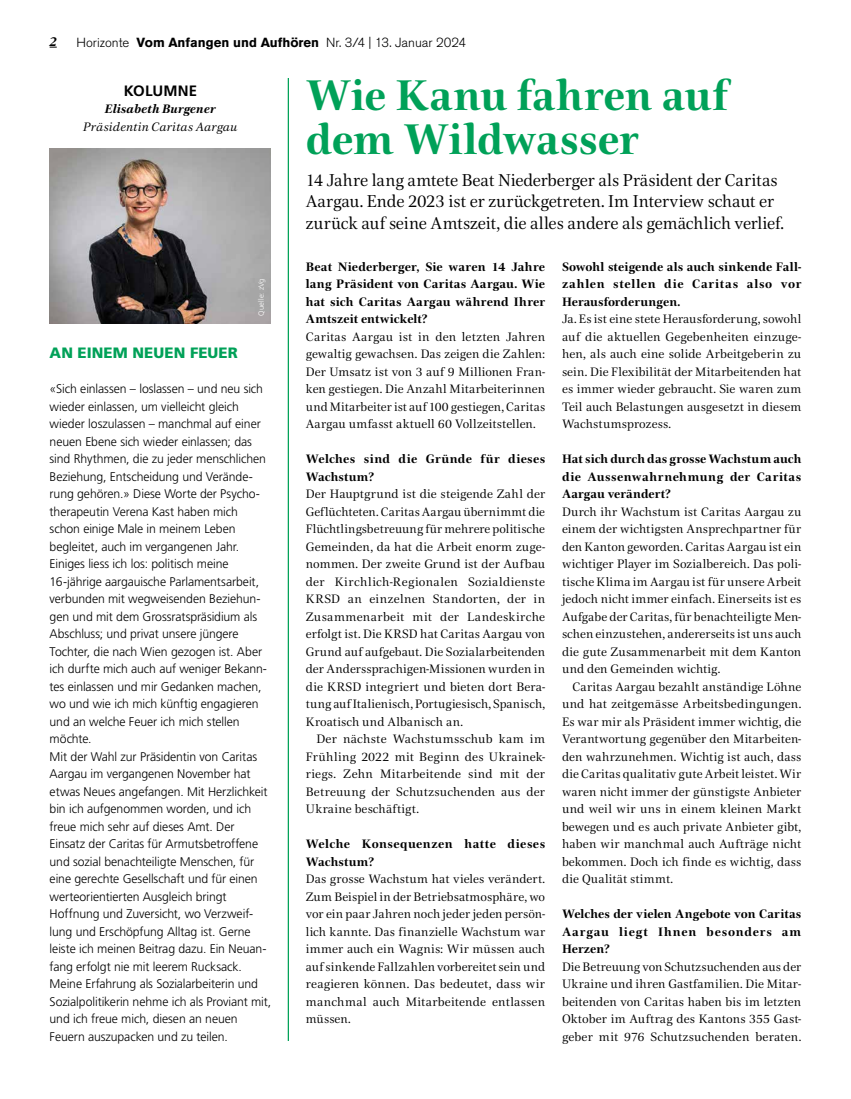
<style>
.page{position:relative;width:851px;height:1099px;background:#fff}
.page>*{position:absolute;margin:0;border:0;box-sizing:border-box;transform-origin:0 0}
.t1{font:700 43.75px/43.8px "Civita";letter-spacing:-.005em;color:#00a158}
.t2{font:17.5px/21.2px "Civita";letter-spacing:-.01em;color:#000}
.t3{font:900 15px "Frutiger LT Std";letter-spacing:.005em;color:#00a158}
.t4{font:700 15px "Frutiger LT Std";letter-spacing:.005em;color:#000}
.t5{font:300 13.12px "Akzidenz Grotesk Pro";color:#000}
.t6{font:italic 700 13.12px "Plantin MT Pro";color:#000}
.t7{font:12.5px/17.5px "Civita";letter-spacing:.01em;color:#000;text-align:justify}
.t8{font:300 12.5px/17.5px "Frutiger LT Std";letter-spacing:-.005em;color:#000}
.t9{font:700 12.5px/17.5px "Civita";letter-spacing:.03em;color:#000;text-align:justify}
.t10{font:italic 12.5px "Civita";letter-spacing:.005em;color:#000}
.t11{font:italic 700 12.5px "Civita";letter-spacing:.005em;color:#000}
.t12{font:300 7.5px "Frutiger LT Std";letter-spacing:.02em;color:#fff}
.s1{font-weight:700}
</style>
<div class="page">
<hr style="left:288px;top:78px;width:1px;height:962px;background:#00a158">
<img style="left:50px;top:148px;width:221px;height:175px">
<p class="t6" style="left:50px;top:33px;width:9px">2</p>
<p class="t5" style="left:76px;top:34px;width:391px">Horizonte <span class="s1">Vom Anfangen und Aufhören</span> Nr. 3/4 | 13. Januar 2024</p>
<p class="t4" style="left:124px;top:81px;width:75px">KOLUMNE</p>
<p class="t11" style="left:105px;top:101px;width:113px">Elisabeth Burgener</p>
<p class="t10" style="left:83px;top:118px;width:156px">Präsidentin Caritas Aargau</p>
<p class="t12" style="left:257px;top:316px;width:39px;rotate:-90deg">Quelle: zVg</p>
<p class="t3" style="left:50px;top:344px;width:190px">AN EINEM NEUEN FEUER</p>
<p class="t8" style="left:50px;top:380px;width:223px">«Sich einlassen – loslassen – und neu sich wieder einlassen, um vielleicht gleich wieder loszulassen – manchmal auf einer neuen Ebene sich wieder einlassen; das sind Rhythmen, die zu jeder menschlichen Beziehung, Entscheidung und Verände&shy;rung gehören.» Diese Worte der Psycho&shy;therapeutin Verena Kast haben mich schon einige Male in meinem Leben begleitet, auch im vergangenen Jahr.<br>Einiges liess ich los: politisch meine 16-jährige aargauische Parlamentsarbeit, verbunden mit wegweisenden Beziehun&shy;gen und mit dem Grossratspräsidium als Abschluss; und privat unsere jüngere Tochter, die nach Wien gezogen ist. Aber ich durfte mich auch auf weniger Bekann&shy;tes einlassen und mir Gedanken machen, wo und wie ich mich künftig engagieren und an welche Feuer ich mich stellen möchte.<br>Mit der Wahl zur Präsidentin von Caritas Aargau im vergangenen November hat etwas Neues angefangen. Mit Herzlichkeit bin ich aufgenommen worden, und ich freue mich sehr auf dieses Amt. Der Einsatz der Caritas für Armutsbetroffene und sozial benachteiligte Menschen, für eine gerechte Gesellschaft und für einen werteorientierten Ausgleich bringt Hoffnung und Zuversicht, wo Verzweif&shy;lung und Erschöpfung Alltag ist. Gerne leiste ich meinen Beitrag dazu. Ein Neuan&shy;fang erfolgt nie mit leerem Rucksack.<br>Meine Erfahrung als Sozialarbeiterin und Sozialpolitikerin nehme ich als Proviant mit, und ich freue mich, diesen an neuen Feuern auszupacken und zu teilen.</p>
<h1 class="t1" style="left:306px;top:73px;width:424px">Wie Kanu fahren auf dem Wildwasser</h1>
<h2 class="t2" style="left:306px;top:169px;width:480px">14 Jahre lang amtete Beat Niederberger als Präsident der Caritas<br>Aargau. Ende 2023 ist er zurückgetreten. Im Interview schaut er zurück auf seine Amtszeit, die alles andere als gemächlich verlief.</h2>
<p class="t9" style="left:306px;top:257px;width:241px">Beat Niederberger, Sie waren 14 Jahre lang Präsident von Caritas Aargau. Wie hat sich Caritas Aargau während Ihrer Amtszeit entwickelt?</p>
<p class="t7" style="left:306px;top:327px;width:241px">Caritas Aargau ist in den letzten Jahren gewaltig gewachsen. Das zeigen die Zahlen:<br>Der Umsatz ist von 3 auf 9 Millionen Fran&shy;ken gestiegen. Die Anzahl Mitarbeiterinnen und Mitarbeiter ist auf 100 gestiegen, Caritas Aargau umfasst aktuell 60 Vollzeitstellen.</p>
<p class="t9" style="left:306px;top:450px;width:241px">Welches sind die Gründe für dieses<br>Wachstum?</p>
<p class="t7" style="left:306px;top:485px;width:241px">Der Hauptgrund ist die steigende Zahl der Geflüchteten. Caritas Aargau übernimmt die Flüchtlingsbetreuung für mehrere politische Gemeinden, da hat die Arbeit enorm zuge&shy;nommen. Der zweite Grund ist der Aufbau der Kirchlich-Regionalen Sozialdienste KRSD an einzelnen Standorten, der in Zusammenarbeit mit der Landeskirche erfolgt ist. Die KRSD hat Caritas Aargau von Grund auf aufgebaut. Die Sozialarbeitenden der Anderssprachigen-Missionen wurden in die KRSD integriert und bieten dort Bera&shy;tung auf Italienisch, Portugiesisch, Spanisch, Kroatisch und Albanisch an.</p>
<p class="t7" style="left:306px;top:730px;width:241px;text-indent:11px">Der nächste Wachstumsschub kam im Frühling 2022 mit Beginn des Ukrainek&shy;riegs. Zehn Mitarbeitende sind mit der Betreuung der Schutzsuchenden aus der Ukraine beschäftigt.</p>
<p class="t9" style="left:306px;top:835px;width:241px">Welche Konsequenzen hatte dieses<br>Wachstum?</p>
<p class="t7" style="left:306px;top:870px;width:241px">Das grosse Wachstum hat vieles verändert.<br>Zum Beispiel in der Betriebsatmosphäre, wo vor ein paar Jahren noch jeder jeden persön&shy;lich kannte. Das finanzielle Wachstum war immer auch ein Wagnis: Wir müssen auch auf sinkende Fallzahlen vorbereitet sein und reagieren können. Das bedeutet, dass wir manchmal auch Mitarbeitende entlassen müssen.</p>
<p class="t9" style="left:562px;top:257px;width:241px">Sowohl steigende als auch sinkende Fall&shy;zahlen stellen die Caritas also vor Herausforderungen.</p>
<p class="t7" style="left:562px;top:310px;width:241px">Ja. Es ist eine stete Herausforderung, sowohl auf die aktuellen Gegebenheiten einzuge&shy;hen, als auch eine solide Arbeitgeberin zu sein. Die Flexibilität der Mitarbeitenden hat es immer wieder gebraucht. Sie waren zum Teil auch Belastungen ausgesetzt in diesem Wachstumsprozess.</p>
<p class="t9" style="left:562px;top:450px;width:241px">Hat sich durch das grosse Wachstum auch die Aussenwahrnehmung der Caritas Aargau verändert?</p>
<p class="t7" style="left:562px;top:502px;width:241px">Durch ihr Wachstum ist Caritas Aargau zu einem der wichtigsten Ansprechpartner für den Kanton geworden. Caritas Aargau ist ein wichtiger Player im Sozialbereich. Das poli&shy;tische Klima im Aargau ist für unsere Arbeit jedoch nicht immer einfach. Einerseits ist es Aufgabe der Caritas, für benachteiligte Men&shy;schen einzustehen, andererseits ist uns auch die gute Zusammenarbeit mit dem Kanton und den Gemeinden wichtig.</p>
<p class="t7" style="left:562px;top:677px;width:241px;text-indent:11px">Caritas Aargau bezahlt anständige Löhne und hat zeitgemässe Arbeitsbedingungen.<br>Es war mir als Präsident immer wichtig, die Verantwortung gegenüber den Mitarbeiten&shy;den wahrzunehmen. Wichtig ist auch, dass die Caritas qualitativ gute Arbeit leistet. Wir waren nicht immer der günstigste Anbieter und weil wir uns in einem kleinen Markt bewegen und es auch private Anbieter gibt, haben wir manchmal auch Aufträge nicht bekommen. Doch ich finde es wichtig, dass die Qualität stimmt.</p>
<p class="t9" style="left:562px;top:905px;width:241px">Welches der vielen Angebote von Caritas Aargau liegt Ihnen besonders am Herzen?</p>
<p class="t7" style="left:562px;top:957px;width:241px">Die Betreuung von Schutzsuchenden aus der Ukraine und ihren Gastfamilien. Die Mitar&shy;beitenden von Caritas haben bis im letzten Oktober im Auftrag des Kantons 355 Gast&shy;geber mit 976 Schutzsuchenden beraten.</p>
</div>
